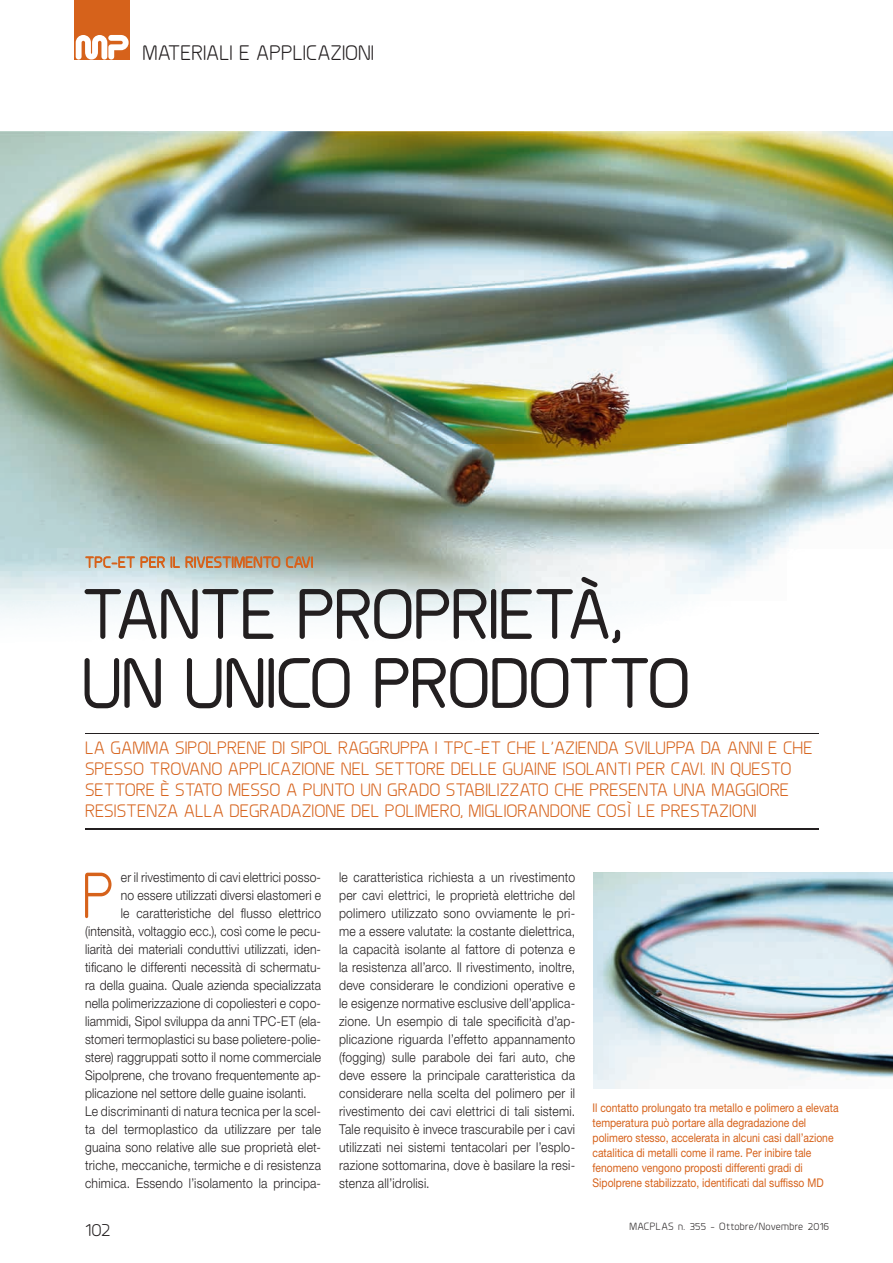
<style>
.page{position:relative;width:893px;height:1263px;background:#fff}
.page>*{position:absolute;margin:0;border:0;box-sizing:border-box;transform-origin:0 0}
.t1{font:69px/69px "Planer";letter-spacing:-.01em;color:#231f20}
.t2{font:64.95px "Planer";color:#d6621b;scale:.9 1}
.t3{font:21px "Planer";color:#231f20}
.t4{font:18px/21px "Planer";color:#d6621b}
.t5{font:18px "Planer";color:#231f20}
.t6{font:15px "Planer";letter-spacing:.02em;color:#d6621b}
.t7{font:300 13.5px/18px "Helvetica Neue LT Std";letter-spacing:.01em;color:#231f20;text-align:justify;scale:.9 1}
.t8{font:12px/15px "Helvetica Neue LT Std";color:#d6621b;scale:.86 1}
.t9{font:10.5px "Planer";letter-spacing:.03em;color:#231f20}
</style>
<div class="page">
<img style="left:0;top:132px;width:893px;height:507px">
<div style="left:75px;top:0;width:55px;height:60px;background:#d6621b"></div>
<svg style="left:76px;top:35px;width:53px;height:25px"></svg>
<hr style="left:85px;top:733px;width:734px;height:1px;background:#231f20">
<hr style="left:85px;top:828px;width:734px;height:1px;background:#231f20">
<svg style="left:84px;top:588px;width:190px;height:51px"></svg>
<svg style="left:299px;top:588px;width:188px;height:51px"></svg>
<div style="left:491px;top:589px;width:5px;height:50px;border:2px solid #231f20;border-radius:2px"></div>
<svg style="left:501px;top:576px;width:120px;height:68px"></svg>
<svg style="left:84px;top:658px;width:77px;height:51px"></svg>
<svg style="left:186px;top:658px;width:78px;height:51px"></svg>
<div style="left:269px;top:658px;width:5px;height:50px;border:2px solid #231f20;border-radius:2px"></div>
<svg style="left:278px;top:658px;width:72px;height:50px"></svg>
<svg style="left:375px;top:658px;width:313px;height:50px"></svg>
<svg style="left:85px;top:557px;width:50px;height:11px"></svg>
<svg style="left:141px;top:557px;width:24px;height:11px"></svg>
<svg style="left:171px;top:557px;width:9px;height:11px"></svg>
<svg style="left:186px;top:557px;width:94px;height:12px"></svg>
<svg style="left:286px;top:556px;width:27px;height:13px"></svg>
<img style="left:593px;top:873px;width:300px;height:215px">
<h3 class="t3" style="left:143px;top:40px;width:233px">MATERIALI E APPLICAZIONI</h3>
<p class="t6" style="left:85px;top:553px;width:230px">TPC-ET PER IL RIVESTIMENTO CAVI</p>
<h1 class="t1" style="left:82px;top:580px;width:610px">TANTE PROPRIETÀ,<br>UN UNICO PRODOTTO</h1>
<p class="t4" style="left:85px;top:737px;width:729px">LA GAMMA SIPOLPRENE DI SIPOL RAGGRUPPA I TPC-ET CHE L’AZIENDA SVILUPPA DA ANNI E CHE SPESSO TROVANO APPLICAZIONE NEL SETTORE DELLE GUAINE ISOLANTI PER CAVI. IN QUESTO SETTORE È STATO MESSO A PUNTO UN GRADO STABILIZZATO CHE PRESENTA UNA MAGGIORE RESISTENZA ALLA DEGRADAZIONE DEL POLIMERO, MIGLIORANDONE COSÌ LE PRESTAZIONI</p>
<h2 class="t2" style="left:82px;top:857px;width:37px">P</h2>
<p class="t7" style="left:121px;top:868px;width:224px">er il rivestimento di cavi elettrici posso-</p>
<p class="t7" style="left:121px;top:886px;width:224px">no essere utilizzati diversi elastomeri e</p>
<p class="t7" style="left:121px;top:904px;width:224px">le caratteristiche del flusso elettrico</p>
<p class="t7" style="left:85px;top:922px;width:264px">(intensità, voltaggio ecc.), così come le pecu-</p>
<p class="t7" style="left:85px;top:940px;width:264px">liarità dei materiali conduttivi utilizzati, iden-</p>
<p class="t7" style="left:85px;top:958px;width:264px">tificano le differenti necessità di schermatu-</p>
<p class="t7" style="left:85px;top:976px;width:264px">ra della guaina. Quale azienda specializzata</p>
<p class="t7" style="left:85px;top:994px;width:264px">nella polimerizzazione di copoliesteri e copo-</p>
<p class="t7" style="left:85px;top:1012px;width:264px">liammidi, Sipol sviluppa da anni TPC-ET (ela-</p>
<p class="t7" style="left:85px;top:1030px;width:264px">stomeri termoplastici su base polietere-polie-</p>
<p class="t7" style="left:85px;top:1048px;width:264px">stere) raggruppati sotto il nome commerciale</p>
<p class="t7" style="left:85px;top:1066px;width:264px">Sipolprene, che trovano frequentemente ap-</p>
<p class="t7" style="left:85px;top:1084px;width:248px">plicazione nel settore delle guaine isolanti.</p>
<p class="t7" style="left:85px;top:1102px;width:264px">Le discriminanti di natura tecnica per la scel-</p>
<p class="t7" style="left:85px;top:1120px;width:264px">ta del termoplastico da utilizzare per tale</p>
<p class="t7" style="left:85px;top:1138px;width:264px">guaina sono relative alle sue proprietà elet-</p>
<p class="t7" style="left:85px;top:1156px;width:264px">triche, meccaniche, termiche e di resistenza</p>
<p class="t7" style="left:85px;top:1174px;width:264px">chimica. Essendo l’isolamento la principa-</p>
<p class="t7" style="left:339px;top:868px;width:264px">le caratteristica richiesta a un rivestimento per cavi elettrici, le proprietà elettriche del polimero utilizzato sono ovviamente le pri&shy;me a essere valutate: la costante dielettrica, la capacità isolante al fattore di potenza e la resistenza all’arco. Il rivestimento, inoltre, deve considerare le condizioni operative e le esigenze normative esclusive dell’applica&shy;zione. Un esempio di tale specificità d’ap&shy;plicazione riguarda l’effetto appannamento (fogging) sulle parabole dei fari auto, che deve essere la principale caratteristica da considerare nella scelta del polimero per il rivestimento dei cavi elettrici di tali sistemi.<br>Tale requisito è invece trascurabile per i cavi utilizzati nei sistemi tentacolari per l’esplo&shy;razione sottomarina, dove è basilare la resi&shy;stenza all’idrolisi.</p>
<p class="t8" style="left:593px;top:1100px;width:288px">Il contatto prolungato tra metallo e polimero a elevata temperatura può portare alla degradazione del polimero stesso, accelerata in alcuni casi dall’azione catalitica di metalli come il rame. Per inibire tale fenomeno vengono proposti differenti gradi di Sipolprene stabilizzato, identificati dal suffisso MD</p>
<h3 class="t5" style="left:85px;top:1219px;width:27px">102</h3>
<p class="t9" style="left:629px;top:1220px;width:201px">MACPLAS N. 355 - OTTOBRE/NOVEMBRE 2016</p>
</div>
